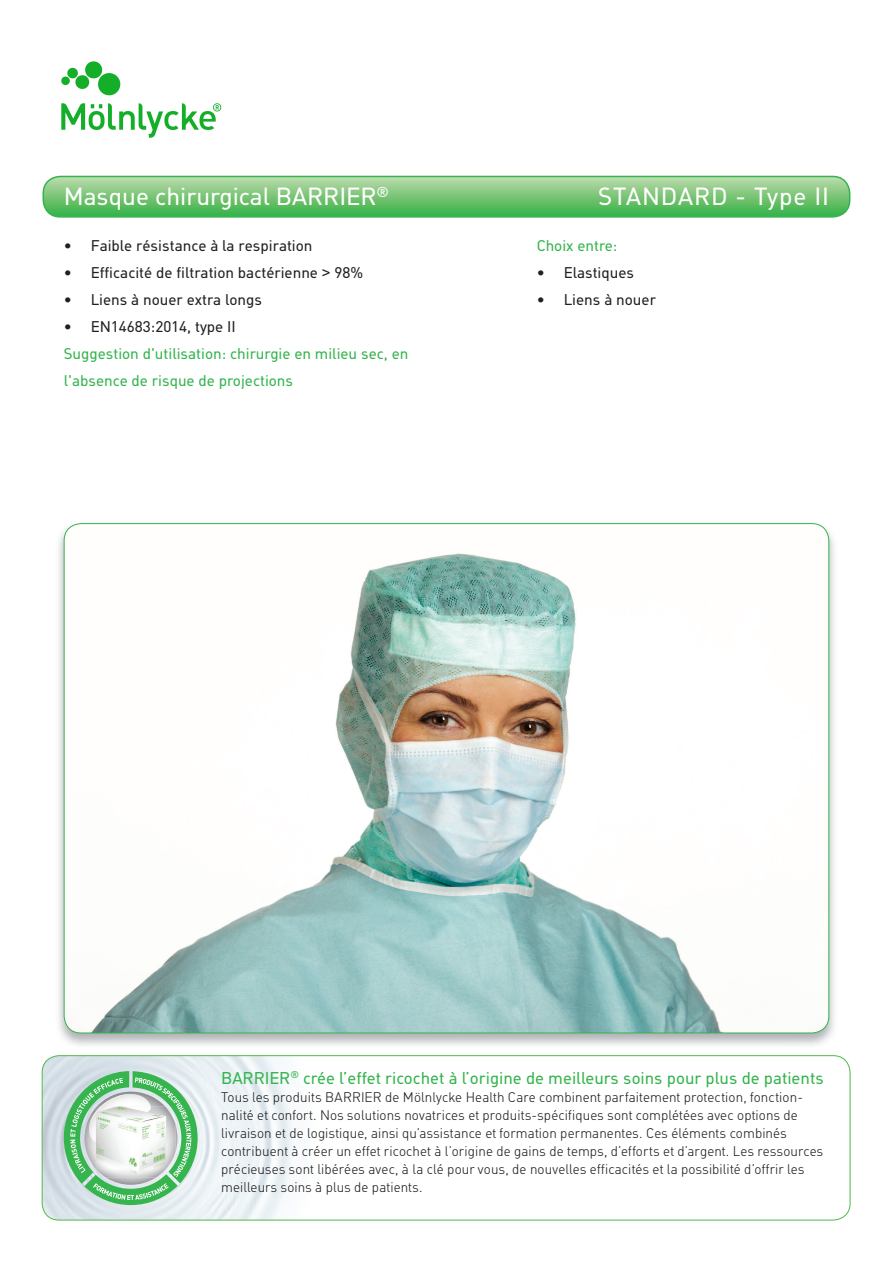
<style>
.page{position:relative;width:893px;height:1263px;background:#fff}
.page>*{position:absolute;margin:0;border:0;box-sizing:border-box;transform-origin:0 0}
.t1{font:24px "MHC Din";color:#fff}
.t2{font:24px "MHC Din";letter-spacing:.04em;color:#fff}
.t3{font:16.5px "MHC Din";color:#34b44d}
.t4{font:15px "MHC Din";color:#231f20}
.t5{font:15px/27px "MHC Din";color:#34b44d}
.t6{font:300 13.5px/18px "MHC Din";letter-spacing:.01em;color:#231f20}
.s1{font-family:"Arial"}
</style>
<div class="page">
<svg style="left:43px;top:176px;width:807px;height:41px;background:#77c577"></svg>
<div style="left:43px;top:176px;width:807px;height:42px;border:2px solid #34b44d;border-radius:17px"></div>
<img style="left:58px;top:523px;width:776px;height:522px">
<img style="left:64px;top:524px;width:764px;height:509px">
<img style="left:42px;top:1056px;width:251px;height:164px">
<div style="left:42px;top:1055px;width:808px;height:165px;border:1px solid #51b948;border-radius:17px"></div>
<svg style="left:64px;top:1071px;width:134px;height:134px"></svg>
<img style="left:61px;top:61px;width:161px;height:77px">
<h1 class="t1" style="left:64px;top:182px;width:327px">Masque chirurgical BARRIER<sup>®</sup></h1>
<h1 class="t2" style="left:598px;top:182px;width:233px">STANDARD - Type II</h1>
<p class="t4" style="left:64px;top:237px;width:250px">• Faible résistance à la respiration</p>
<p class="t4" style="left:64px;top:264px;width:301px">• Efficacité de filtration bactérienne <span class="s1">&gt;</span> 98%</p>
<p class="t4" style="left:64px;top:291px;width:200px">• Liens à nouer extra longs</p>
<p class="t4" style="left:64px;top:318px;width:174px">• EN14683:2014, type II</p>
<p class="t5" style="left:64px;top:340px;width:346px">Suggestion d'utilisation: chirurgie en milieu sec, en l'absence de risque de projections</p>
<p class="t5" style="left:537px;top:232px;width:82px">Choix entre:</p>
<p class="t4" style="left:537px;top:264px;width:99px">• Elastiques</p>
<p class="t4" style="left:537px;top:291px;width:121px">• Liens à nouer</p>
<p class="t3" style="left:221px;top:1068px;width:604px">BARRIER<sup>®</sup> crée l’effet ricochet à l’origine de meilleurs soins pour plus de patients</p>
<p class="t6" style="left:221px;top:1088px;width:604px">Tous les produits BARRIER de Mölnlycke Health Care combinent parfaitement protection, fonction&shy;nalité et confort. Nos solutions novatrices et produits-spécifiques sont complétées avec options de livraison et de logistique, ainsi qu’assistance et formation permanentes. Ces éléments combinés contribuent à créer un effet ricochet à l’origine de gains de temps, d’efforts et d’argent. Les ressources précieuses sont libérées avec, à la clé pour vous, de nouvelles efficacités et la possibilité d’offrir les meilleurs soins à plus de patients.</p>
</div>
